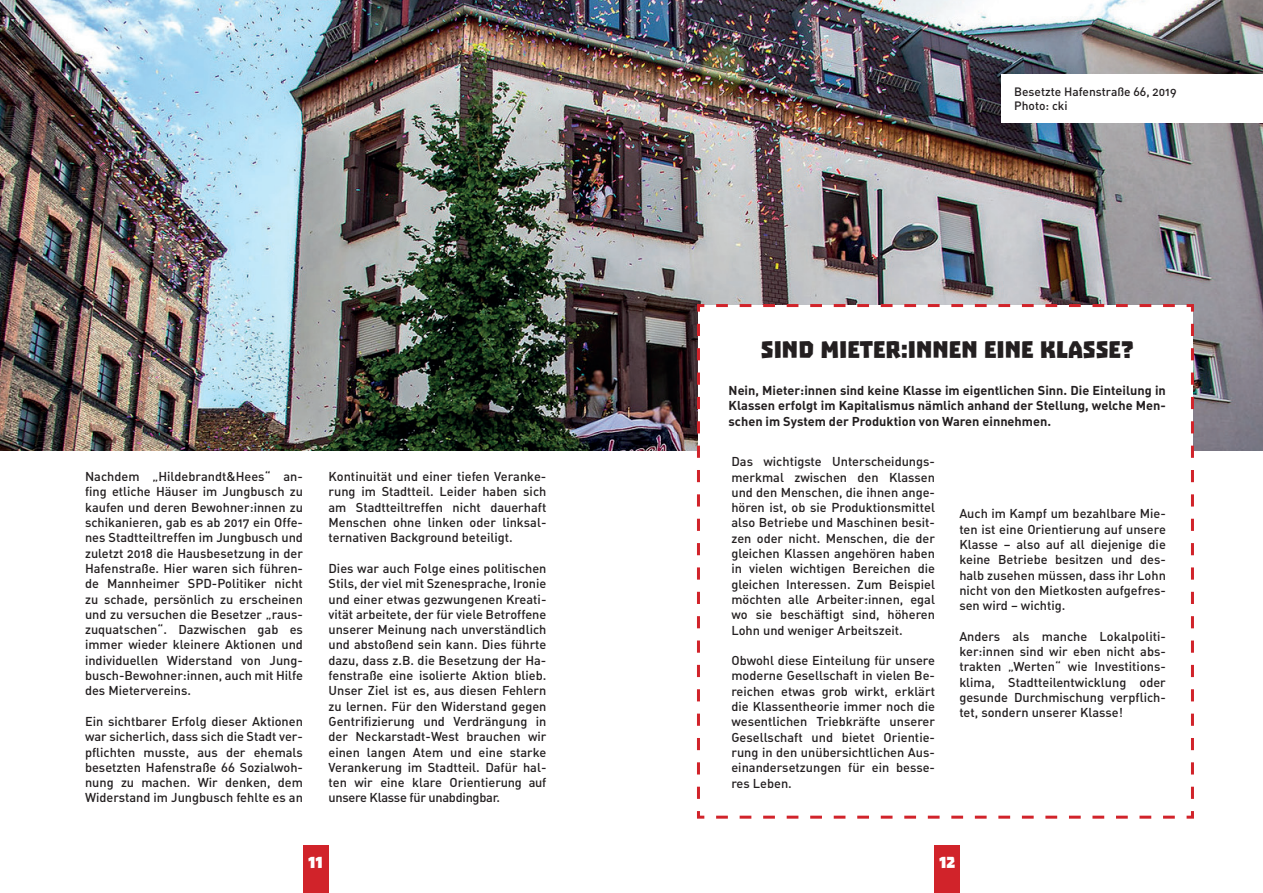
<style>
.page{position:relative;width:1263px;height:893px;background:#fff}
.page>*{position:absolute;margin:0;border:0;box-sizing:border-box;transform-origin:0 0}
.t1{font:27px "Troika";color:#231f20}
.t2{font:18px "Troika";color:#fff}
.t3{font:12.75px/15.3px "DIN Medium Alternate";color:#231f20;text-align:justify}
.t4{font:12.75px/15.3px "DIN Bold Alternate";color:#231f20;text-align:justify}
.t5{font:12px/14.4px "DIN Medium Alternate";color:#231f20}
</style>
<div class="page">
<img style="left:0;top:0;width:1263px;height:451px">
<svg style="left:695px;top:303px;width:500px;height:516px"></svg>
<div style="left:1001px;top:74px;width:262px;height:49px;background:#fff"></div>
<div style="left:303px;top:845px;width:25px;height:48px;background:#d1232a"></div>
<div style="left:934px;top:845px;width:26px;height:48px;background:#d1232a"></div>
<p class="t5" style="left:1014px;top:84px;width:164px">Besetzte Hafenstraße 66, 2019<br>Photo: cki</p>
<h1 class="t1" style="left:761px;top:334px;width:374px">SIND MIETER:INNEN EINE KLASSE?</h1>
<p class="t3" style="left:85px;top:468px;width:219px">Nachdem „Hildebrandt&amp;Hees“ an&shy;fing etliche Häuser im Jungbusch zu kaufen und deren Bewohner:innen zu schikanieren, gab es ab 2017 ein Offe&shy;nes Stadtteiltreffen im Jungbusch und zuletzt 2018 die Hausbesetzung in der Hafenstraße. Hier waren sich führen&shy;de Mannheimer SPD-Politiker nicht zu schade, persönlich zu erscheinen und zu versuchen die Besetzer „raus&shy;zuquatschen“. Dazwischen gab es immer wieder kleinere Aktionen und individuellen Widerstand von Jung&shy;busch-Bewohner:innen, auch mit Hilfe des Mietervereins.</p>
<p class="t3" style="left:85px;top:713px;width:219px">Ein sichtbarer Erfolg dieser Aktionen war sicherlich, dass sich die Stadt ver&shy;pflichten musste, aus der ehemals besetzten Hafenstraße 66 Sozialwoh&shy;nung zu machen. Wir denken, dem Widerstand im Jungbusch fehlte es an</p>
<p class="t3" style="left:328px;top:468px;width:219px">Kontinuität und einer tiefen Veranke&shy;rung im Stadtteil. Leider haben sich am Stadtteiltreffen nicht dauerhaft Menschen ohne linken oder linksal&shy;ternativen Background beteiligt.</p>
<p class="t3" style="left:328px;top:560px;width:219px">Dies war auch Folge eines politischen Stils, der viel mit Szenesprache, Ironie und einer etwas gezwungenen Kreati&shy;vität arbeitete, der für viele Betroffene unserer Meinung nach unverständlich und abstoßend sein kann. Dies führte dazu, dass z.B. die Besetzung der Ha&shy;fenstraße eine isolierte Aktion blieb.<br>Unser Ziel ist es, aus diesen Fehlern zu lernen. Für den Widerstand gegen Gentrifizierung und Verdrängung in der Neckarstadt-West brauchen wir einen langen Atem und eine starke Verankerung im Stadtteil. Dafür hal&shy;ten wir eine klare Orientierung auf unsere Klasse für unabdingbar.</p>
<p class="t4" style="left:729px;top:382px;width:439px">Nein, Mieter:innen sind keine Klasse im eigentlichen Sinn. Die Einteilung in Klassen erfolgt im Kapitalismus nämlich anhand der Stellung, welche Men&shy;schen im System der Produktion von Waren einnehmen.</p>
<p class="t3" style="left:731px;top:453px;width:205px">Das wichtigste Unterscheidungs&shy;merkmal zwischen den Klassen und den Menschen, die ihnen ange&shy;hören ist, ob sie Produktionsmittel also Betriebe und Maschinen besit&shy;zen oder nicht. Menschen, die der gleichen Klassen angehören haben in vielen wichtigen Bereichen die gleichen Interessen. Zum Beispiel möchten alle Arbeiter:innen, egal wo sie beschäftigt sind, höheren Lohn und weniger Arbeitszeit.</p>
<p class="t3" style="left:731px;top:652px;width:205px">Obwohl diese Einteilung für unsere moderne Gesellschaft in vielen Be&shy;reichen etwas grob wirkt, erklärt die Klassentheorie immer noch die wesentlichen Triebkräfte unserer Gesellschaft und bietet Orientie&shy;rung in den unübersichtlichen Aus&shy;einandersetzungen für ein besse&shy;res Leben.</p>
<p class="t3" style="left:959px;top:506px;width:208px">Auch im Kampf um bezahlbare Mie&shy;ten ist eine Orientierung auf unsere Klasse – also auf all diejenige die keine Betriebe besitzen und des&shy;halb zusehen müssen, dass ihr Lohn nicht von den Mietkosten aufgefres&shy;sen wird – wichtig.</p>
<p class="t3" style="left:959px;top:628px;width:208px">Anders als manche Lokalpoliti&shy;ker:innen sind wir eben nicht abs&shy;trakten „Werten“ wie Investitions&shy;klima, Stadtteilentwicklung oder gesunde Durchmischung verpflich&shy;tet, sondern unserer Klasse!</p>
<h2 class="t2" style="left:309px;top:852px;width:16px">11</h2>
<h2 class="t2" style="left:939px;top:852px;width:17px">12</h2>
</div>
